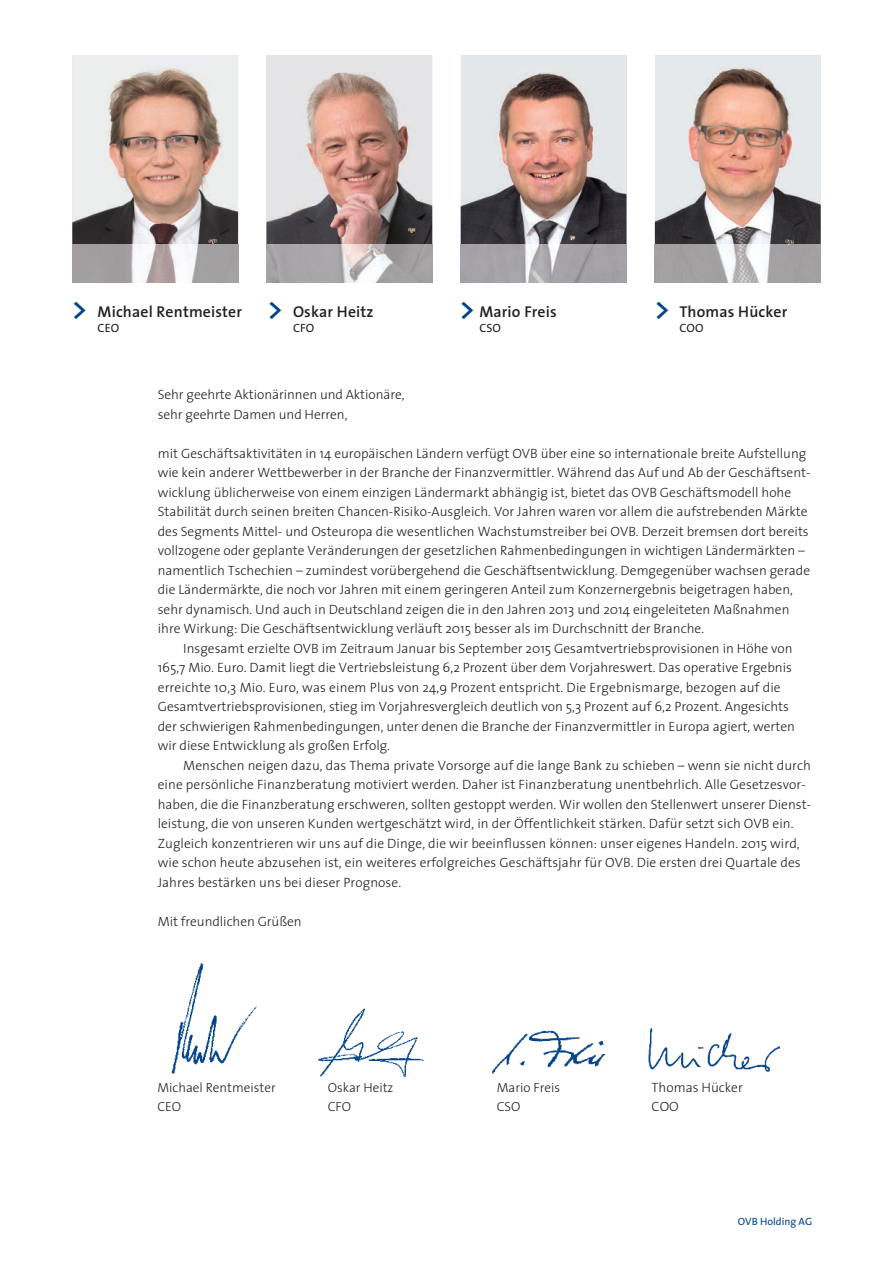
<style>
.page{position:relative;width:893px;height:1263px;background:#fff}
.page>*{position:absolute;margin:0;border:0;box-sizing:border-box;transform-origin:0 0}
.t1{font:600 30px "The Sans";color:#014588}
.t2{font:600 15.75px "The Sans";letter-spacing:.01em;color:#231f20}
.t3{font:300 13.5px/19.5px "The Sans";color:#231f20}
.t4{font:300 13.2px/19.5px "The Sans";color:#231f20}
.t5{font:12px "The Sans";letter-spacing:.01em;color:#231f20}
.t6{font:10.5px "The Sans";color:#014588}
.s1{font-size:30px;color:#014588}
</style>
<div class="page">
<img style="left:266px;top:55px;width:166px;height:189px">
<img style="left:72px;top:55px;width:166px;height:189px">
<img style="left:461px;top:55px;width:165px;height:189px">
<img style="left:655px;top:55px;width:166px;height:189px">
<img style="left:266px;top:244px;width:166px;height:39px">
<img style="left:72px;top:244px;width:166px;height:39px">
<img style="left:461px;top:244px;width:165px;height:39px">
<img style="left:655px;top:244px;width:166px;height:39px">
<img style="left:171px;top:963px;width:86px;height:111px">
<img style="left:492px;top:1030px;width:114px;height:44px">
<img style="left:318px;top:1008px;width:106px;height:68px">
<img style="left:648px;top:1028px;width:132px;height:45px">
<h1 class="t1" style="left:72px;top:283px;width:17px">&gt;</h1>
<p class="t2" style="left:479px;top:299px;width:79px">Mario Freis</p>
<p class="t5" style="left:479px;top:318px;width:23px">CSO</p>
<p class="t2" style="left:98px;top:298px;width:187px">Michael Rentmeister <span class="s1">&gt;</span></p>
<p class="t5" style="left:98px;top:318px;width:23px">CEO</p>
<h1 class="t1" style="left:460px;top:283px;width:17px">&gt;</h1>
<h1 class="t1" style="left:655px;top:283px;width:17px">&gt;</h1>
<p class="t2" style="left:293px;top:298px;width:82px">Oskar Heitz</p>
<p class="t5" style="left:293px;top:318px;width:23px">CFO</p>
<p class="t2" style="left:679px;top:298px;width:110px">Thomas Hücker</p>
<p class="t5" style="left:679px;top:318px;width:26px">COO</p>
<p class="t3" style="left:158px;top:385px;width:248px">Sehr geehrte Aktionärinnen und Aktionäre, sehr geehrte Damen und Herren,</p>
<p class="t3" style="left:158px;top:443px;width:654px">mit Geschäftsaktivitäten in 14 europäischen Ländern verfügt OVB über eine so internationale breite Aufstellung wie kein anderer Wettbewerber in der Branche der Finanzvermittler. Während das Auf und Ab der Geschäftsent&shy;wicklung üblicherweise von einem einzigen Ländermarkt abhängig ist, bietet das OVB Geschäftsmodell hohe Stabilität durch seinen breiten Chancen-Risiko-Ausgleich. Vor Jahren waren vor allem die aufstrebenden Märkte des Segments Mittel- und Osteuropa die wesentlichen Wachstumstreiber bei OVB. Derzeit bremsen dort bereits vollzogene oder geplante Veränderungen der gesetzlichen Rahmenbedingungen in wichtigen Ländermärkten – namentlich Tschechien – zumindest vorübergehend die Geschäftsentwicklung. Demgegenüber wachsen gerade die Ländermärkte, die noch vor Jahren mit einem geringeren Anteil zum Konzernergebnis beigetragen haben, sehr dynamisch. Und auch in Deutschland zeigen die in den Jahren 2013 und 2014 eingeleiteten Maßnahmen ihre Wirkung: Die Geschäftsentwicklung verläuft 2015 besser als im Durchschnitt der Branche.</p>
<p class="t3" style="left:158px;top:638px;width:639px;text-indent:26px">Insgesamt erzielte OVB im Zeitraum Januar bis September 2015 Gesamtvertriebsprovisionen in Höhe von 165,7 Mio. Euro. Damit liegt die Vertriebsleistung 6,2 Prozent über dem Vorjahreswert. Das operative Ergebnis erreichte 10,3 Mio. Euro, was einem Plus von 24,9 Prozent entspricht. Die Ergebnismarge, bezogen auf die Gesamtvertriebsprovisionen, stieg im Vorjahresvergleich deutlich von 5,3 Prozent auf 6,2 Prozent. Angesichts der schwierigen Rahmenbedingungen, unter denen die Branche der Finanzvermittler in Europa agiert, werten wir diese Entwicklung als großen Erfolg.</p>
<p class="t3" style="left:158px;top:755px;width:655px;text-indent:26px">Menschen neigen dazu, das Thema private Vorsorge auf die lange Bank zu schieben – wenn sie nicht durch eine persönliche Finanzberatung motiviert werden. Daher ist Finanzberatung unentbehrlich. Alle Gesetzesvor&shy;haben, die die Finanzberatung erschweren, sollten gestoppt werden. Wir wollen den Stellenwert unserer Dienst&shy;leistung, die von unseren Kunden wertgeschätzt wird, in der Öffentlichkeit stärken. Dafür setzt sich OVB ein.<br>Zugleich konzentrieren wir uns auf die Dinge, die wir beeinflussen können: unser eigenes Handeln. 2015 wird, wie schon heute abzusehen ist, ein weiteres erfolgreiches Geschäftsjahr für OVB. Die ersten drei Quartale des Jahres bestärken uns bei dieser Prognose.</p>
<p class="t3" style="left:158px;top:911px;width:145px">Mit freundlichen Grüßen</p>
<p class="t4" style="left:328px;top:1077px;width:67px">Oskar Heitz<br>CFO</p>
<p class="t3" style="left:652px;top:1077px;width:93px">Thomas Hücker<br>COO</p>
<p class="t4" style="left:157px;top:1077px;width:120px">Michael Rentmeister<br>CEO</p>
<p class="t4" style="left:497px;top:1077px;width:65px">Mario Freis<br>CSO</p>
<p class="t6" style="left:738px;top:1213px;width:76px">OVB Holding AG</p>
</div>
